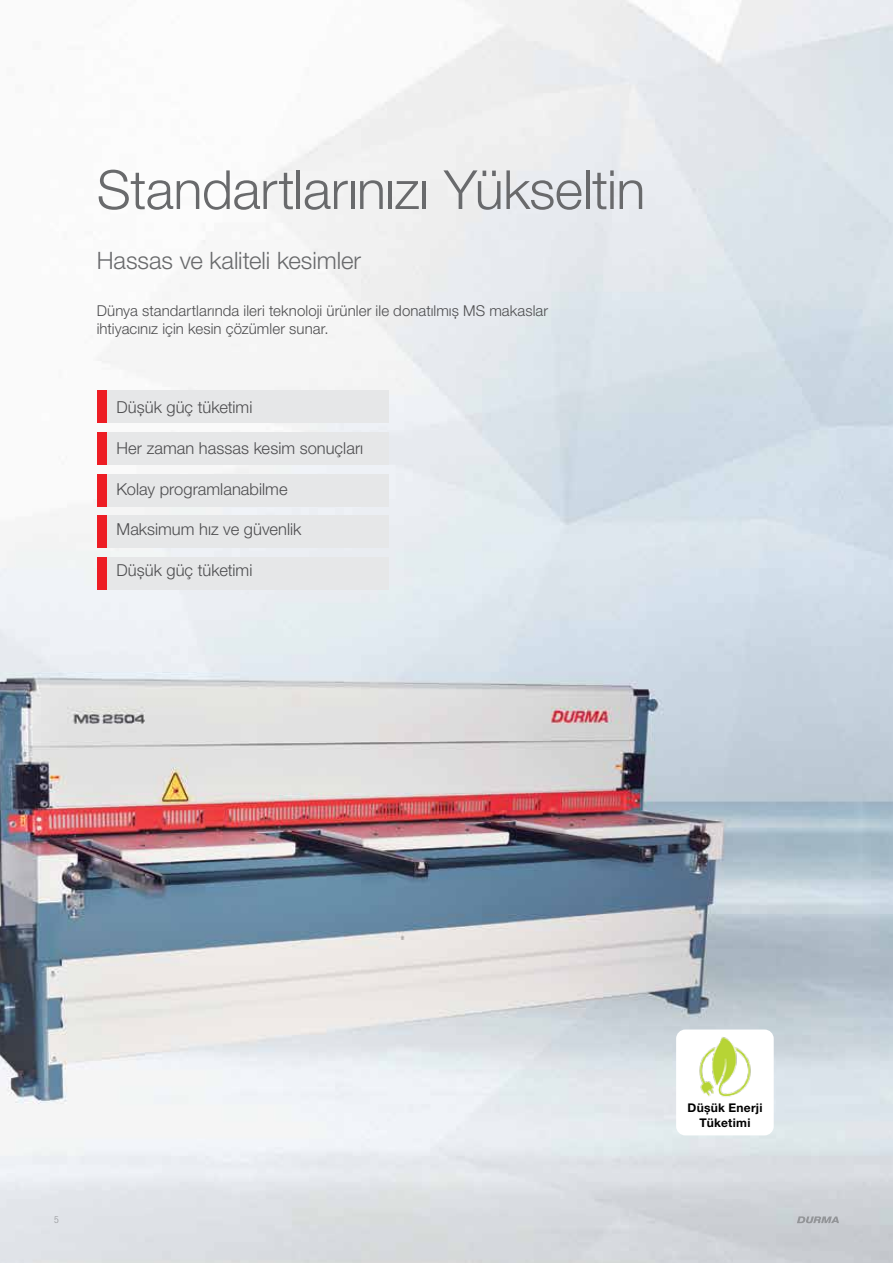
<style>
.page{position:relative;width:893px;height:1263px;background:#fff}
.page>*{position:absolute;margin:0;border:0;box-sizing:border-box;transform-origin:0 0}
.t1{font:300 54px "Helvetica Neue LT Pro";letter-spacing:-.01em;color:#696a6c}
.t2{font:300 24px "Helvetica Neue LT Pro";color:#696a6c}
.t3{font:300 16.5px "Helvetica Neue LT Pro";color:#4d4d4f}
.t4{font:300 15px/18px "Helvetica Neue LT Pro";letter-spacing:.005em;color:#4d4d4f}
.t5{font:700 12px/14.4px "Helvetica Neue LT Pro";letter-spacing:.02em;color:#000;text-align:center}
.t6{font:300 condensed 9.75px "Helvetica Neue LT Pro";color:#939598}
</style>
<div class="page">
<img style="left:0;top:0;width:893px;height:1263px">
<div style="left:98px;top:391px;width:9px;height:32px;background:#ed1d24"></div>
<div style="left:107px;top:391px;width:281px;height:32px;background:#e6e7e8"></div>
<div style="left:107px;top:432px;width:281px;height:33px;background:#e6e7e8"></div>
<div style="left:98px;top:432px;width:9px;height:33px;background:#ed1d24"></div>
<div style="left:107px;top:474px;width:281px;height:32px;background:#e6e7e8"></div>
<div style="left:98px;top:474px;width:9px;height:32px;background:#ed1d24"></div>
<div style="left:107px;top:515px;width:281px;height:33px;background:#e6e7e8"></div>
<div style="left:98px;top:515px;width:9px;height:33px;background:#ed1d24"></div>
<div style="left:107px;top:557px;width:281px;height:32px;background:#e6e7e8"></div>
<div style="left:98px;top:557px;width:9px;height:32px;background:#ed1d24"></div>
<div style="left:676px;top:1029px;width:98px;height:106px;background:#fff;border-radius:9px"></div>
<img style="left:699px;top:1037px;width:52px;height:60px">
<svg style="left:797px;top:1216px;width:42px;height:7px"></svg>
<h1 class="t1" style="left:97px;top:157px;width:550px">Standartlarınızı Yükseltin</h1>
<h2 class="t2" style="left:97px;top:246px;width:266px">Hassas ve kaliteli kesimler</h2>
<p class="t4" style="left:97px;top:301px;width:453px">Dünya standartlarında ileri teknoloji ürünler ile donatılmış MS makaslar ihtiyacınız için kesin çözümler sunar.</p>
<p class="t3" style="left:117px;top:397px;width:137px">Düşük güç tüketimi</p>
<p class="t3" style="left:117px;top:438px;width:248px">Her zaman hassas kesim sonuçları</p>
<p class="t3" style="left:117px;top:478px;width:173px">Kolay programlanabilme</p>
<p class="t3" style="left:117px;top:519px;width:186px">Maksimum hız ve güvenlik</p>
<p class="t3" style="left:117px;top:560px;width:137px">Düşük güç tüketimi</p>
<p class="t6" style="left:54px;top:1214px;width:6px">5</p>
<p class="t5" style="left:687px;top:1100px;width:77px">Düşük Enerji<br>Tüketimi</p>
</div>
